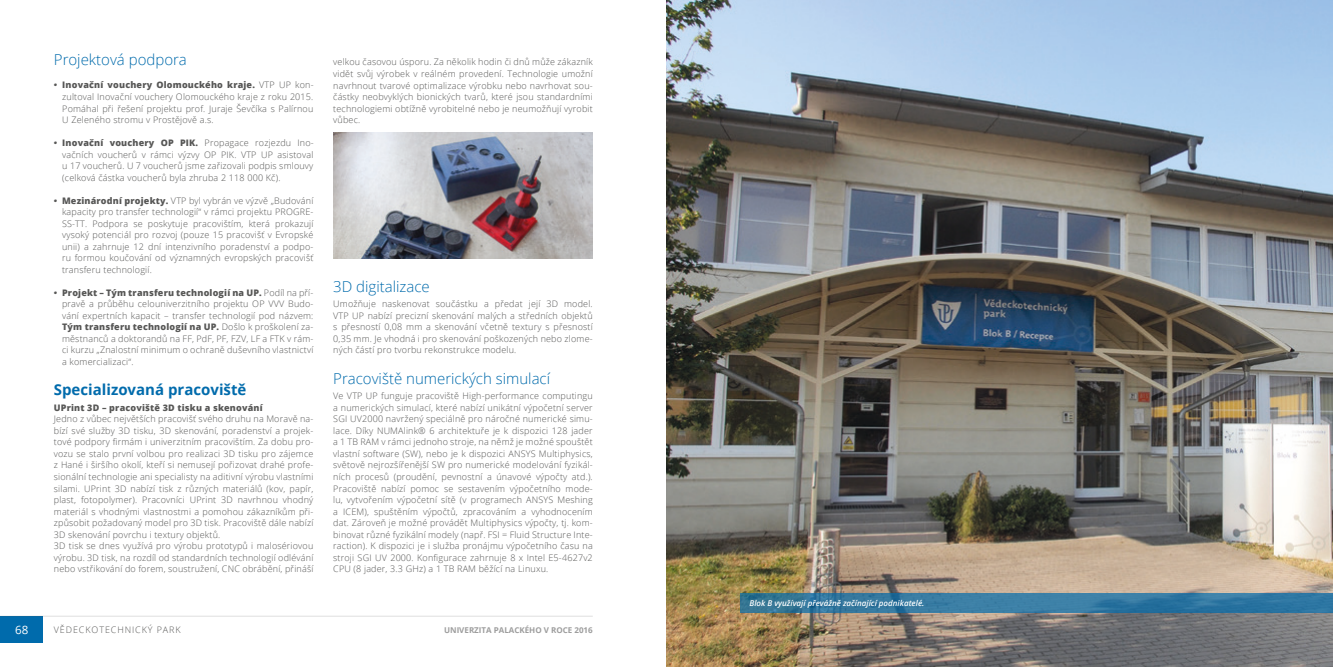
<style>
.page{position:relative;width:1333px;height:667px;background:#fff}
.page>*{position:absolute;margin:0;border:0;box-sizing:border-box;transform-origin:0 0}
.t1{font:300 15px "Open Sans";color:#006bac}
.t2{font:700 15px "Open Sans";color:#006bac}
.t3{font:11.5px "Open Sans";color:#fff}
.t4{font:300 9px/11.5px "Open Sans";letter-spacing:.02em;color:#575756;text-align:justify}
.t5{font:800 9px "Open Sans";letter-spacing:.02em;color:#575756}
.t6{font:300 9px "Open Sans";letter-spacing:.1em;color:#575756}
.t7{font:italic 600 8px "Open Sans";color:#fff}
.t8{font:700 8px "Open Sans";color:#9d9d9d}
.s1{font-family:"Dederon SDOT";font-weight:700}
.s2{font-weight:800}
</style>
<div class="page">
<div style="left:0;top:615px;width:43px;height:26px;background:#006bac"></div>
<hr style="left:0;top:615px;width:592px;height:1px;background:#575756">
<img style="left:666px;top:0;width:666px;height:666px">
<svg style="left:740px;top:593px;width:592px;height:19px;background:#3378a0"></svg>
<img style="left:334px;top:132px;width:258px;height:127px">
<h1 class="t1" style="left:54px;top:50px;width:134px">Projektová podpora</h1>
<p class="t4" style="left:62px;top:79px;width:253px;text-indent:-8px"><span class="s1">•</span> <span class="s2">Inovační vouchery Olomouckého kraje.</span> VTP UP kon&shy;zultoval Inovační vouchery Olomouckého kraje z roku 2015.<br>Pomáhal při řešení projektu prof. Juraje Ševčíka s Palírnou U Zeleného stromu v Prostějově a.s.</p>
<p class="t4" style="left:62px;top:137px;width:253px;text-indent:-8px"><span class="s1">•</span> <span class="s2">Inovační vouchery OP PIK.</span> Propagace rozjezdu Ino&shy;vačních voucherů v rámci výzvy OP PIK. VTP UP asistoval u 17 voucherů. U 7 voucherů jsme zařizovali podpis smlouvy (celková částka voucherů byla zhruba 2 118 000 Kč).</p>
<p class="t4" style="left:62px;top:194px;width:253px;text-indent:-8px"><span class="s1">•</span> <span class="s2">Mezinárodní projekty.</span> VTP byl vybrán ve výzvě „Budování kapacity pro transfer technologií“ v rámci projektu PROGRE-SS-TT. Podpora se poskytuje pracovištím, která prokazují vysoký potenciál pro rozvoj (pouze 15 pracovišť v Evropské unii) a zahrnuje 12 dní intenzivního poradenství a podpo&shy;ru formou koučování od významných evropských pracovišť transferu technologií.</p>
<p class="t4" style="left:62px;top:286px;width:253px;text-indent:-8px"><span class="s1">•</span> <span class="s2">Projekt – Tým transferu technologií na UP.</span> Podíl na pří&shy;pravě a průběhu celouniverzitního projektu OP VVV Budo&shy;vání expertních kapacit – transfer technologií pod názvem:<br><span class="s2">Tým transferu technologií na UP.</span> Došlo k proškolení za&shy;městnanců a doktorandů na FF, PdF, PF, FZV, LF a FTK v rám&shy;ci kurzu „Znalostní minimum o ochraně duševního vlastnictví a komercializaci“.</p>
<h1 class="t2" style="left:54px;top:379px;width:194px">Specializovaná pracoviště</h1>
<p class="t5" style="left:54px;top:400px;width:210px">UPrint 3D – pracoviště 3D tisku a skenování</p>
<p class="t4" style="left:54px;top:413px;width:261px;text-align:left">Jedno z vůbec největších pracovišť svého druhu na Moravě na&shy;bízí své služby 3D tisku, 3D skenování, poradenství a projek&shy;tové podpory firmám i univerzitním pracovištím. Za dobu pro&shy;vozu se stalo první volbou pro realizaci 3D tisku pro zájemce z Hané i širšího okolí, kteří si nemusejí pořizovat drahé profe&shy;sionální technologie ani specialisty na aditivní výrobu vlastními silami. UPrint 3D nabízí tisk z různých materiálů (kov, papír, plast, fotopolymer). Pracovníci UPrint 3D navrhnou vhodný materiál s vhodnými vlastnostmi a pomohou zákazníkům při&shy;způsobit požadovaný model pro 3D tisk. Pracoviště dále nabízí 3D skenování povrchu i textury objektů.<br>3D tisk se dnes využívá pro výrobu prototypů i malosériovou výrobu. 3D tisk, na rozdíl od standardních technologií odlévání nebo vstřikování do forem, soustružení, CNC obrábění, přináší</p>
<p class="t4" style="left:333px;top:56px;width:261px">velkou časovou úsporu. Za několik hodin či dnů může zákazník vidět svůj výrobek v reálném provedení. Technologie umožní navrhnout tvarové optimalizace výrobku nebo navrhovat sou&shy;částky neobvyklých bionických tvarů, které jsou standardními technologiemi obtížně vyrobitelné nebo je neumožňují vyrobit vůbec.</p>
<h1 class="t1" style="left:333px;top:276px;width:98px">3D digitalizace</h1>
<p class="t4" style="left:333px;top:298px;width:261px">Umožňuje naskenovat součástku a předat její 3D model.<br>VTP UP nabízí precizní skenování malých a středních objektů s přesností 0,08 mm a skenování včetně textury s přesností 0,35 mm. Je vhodná i pro skenování poškozených nebo zlome&shy;ných částí pro tvorbu rekonstrukce modelu.</p>
<h1 class="t1" style="left:333px;top:368px;width:218px">Pracoviště numerických simulací</h1>
<p class="t4" style="left:333px;top:390px;width:261px">Ve VTP UP funguje pracoviště High-performance computingu a numerických simulací, které nabízí unikátní výpočetní server SGI UV2000 navržený speciálně pro náročné numerické simu&shy;lace. Díky NUMAlink® 6 architektuře je k dispozici 128 jader a 1 TB RAM v rámci jednoho stroje, na němž je možné spouštět vlastní software (SW), nebo je k dispozici ANSYS Multiphysics, světově nejrozšířenější SW pro numerické modelování fyzikál&shy;ních procesů (proudění, pevnostní a únavové výpočty atd.).<br>Pracoviště nabízí pomoc se sestavením výpočetního mode&shy;lu, vytvořením výpočetní sítě (v programech ANSYS Meshing a ICEM), spuštěním výpočtů, zpracováním a vyhodnocením dat. Zároveň je možné provádět Multiphysics výpočty, tj. kom&shy;binovat různé fyzikální modely (např. FSI = Fluid Structure Inte&shy;raction). K dispozici je i služba pronájmu výpočetního času na stroji SGI UV 2000. Konfigurace zahrnuje 8 x Intel E5-4627v2<br>CPU (8 jader, 3.3 GHz) a 1 TB RAM běžící na Linuxu.</p>
<p class="t3" style="left:15px;top:621px;width:15px">68</p>
<p class="t6" style="left:54px;top:622px;width:128px">VĚDECKOTECHNICKÝ PARK</p>
<p class="t8" style="left:444px;top:623px;width:150px">UNIVERZITA PALACKÉHO V ROCE 2016</p>
<p class="t7" style="left:749px;top:597px;width:176px">Blok B využívají převážně začínající podnikatelé.</p>
</div>
